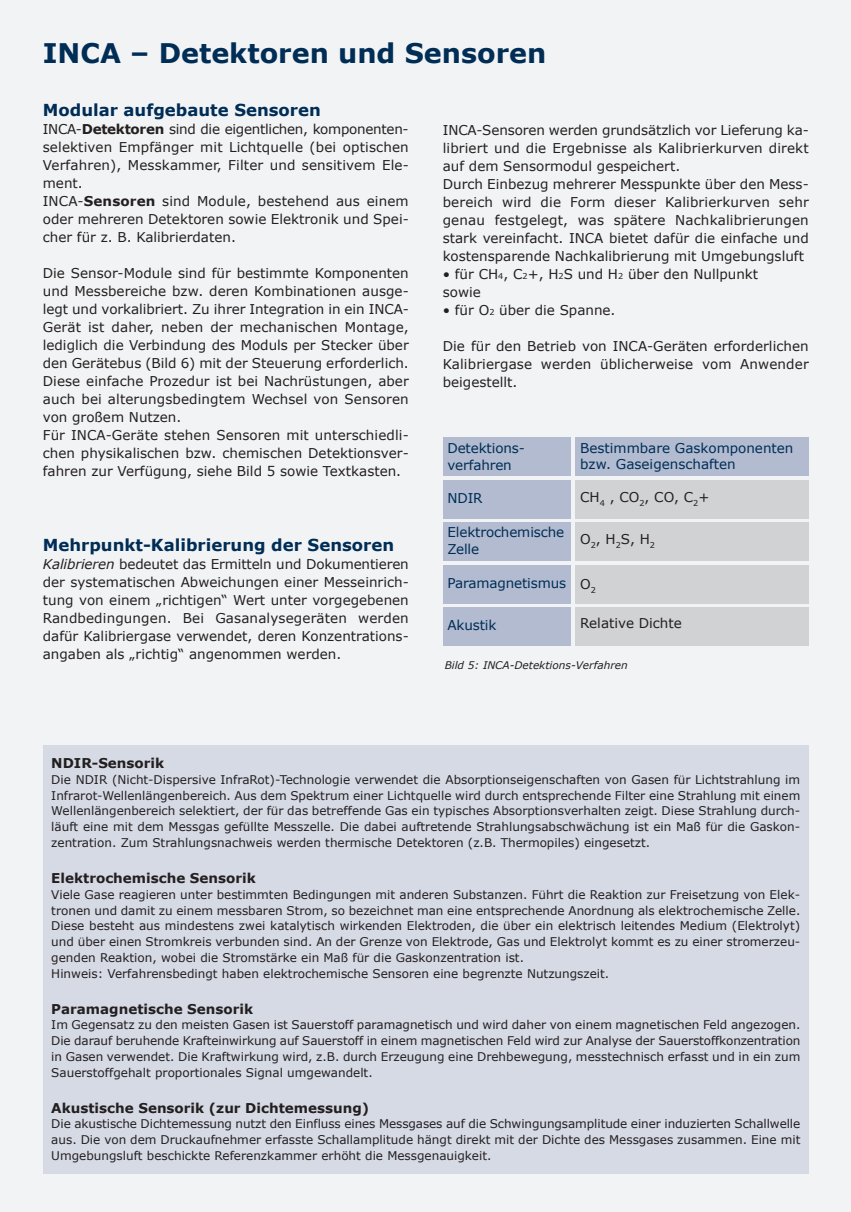
<style>
.page{position:relative;width:851px;height:1212px;background:#fff}
.page>*{position:absolute;margin:0;border:0;box-sizing:border-box;transform-origin:0 0}
.t1{font:700 27px "Verdana";color:#002d56}
.t2{font:700 16.5px "Verdana";color:#002d56}
.t3{font:13.5px/18px "Verdana";color:#231f20}
.t4{font:13.5px/16.5px "Verdana";letter-spacing:-.01em;color:#002d56}
.t5{font:700 13.5px "Verdana";color:#231f20}
.t6{font:12px/15.8px "Verdana";color:#231f20;text-align:justify}
.t7{font:italic 10.5px "Verdana";color:#231f20}
.s1{font-weight:700}
.s2{font-size:8.1px}
.s3{font-style:italic}
.s4{font-family:"Lucida Grande"}
</style>
<div class="page">
<div style="left:0;top:0;width:850px;height:1212px;background:#f2f3f4"></div>
<div style="left:43px;top:745px;width:765px;height:428px;background:#d6dae5"></div>
<div style="left:443px;top:437px;width:127px;height:39px;background:#b2bbcf"></div>
<div style="left:575px;top:437px;width:234px;height:39px;background:#b2bbcf"></div>
<div style="left:443px;top:480px;width:127px;height:38px;background:#b2bbcf"></div>
<div style="left:575px;top:480px;width:234px;height:38px;background:#d1d2d4"></div>
<div style="left:443px;top:522px;width:127px;height:39px;background:#b2bbcf"></div>
<div style="left:575px;top:522px;width:234px;height:39px;background:#d1d2d4"></div>
<div style="left:443px;top:565px;width:127px;height:38px;background:#b2bbcf"></div>
<div style="left:575px;top:565px;width:234px;height:38px;background:#d1d2d4"></div>
<div style="left:443px;top:608px;width:127px;height:38px;background:#b2bbcf"></div>
<div style="left:575px;top:608px;width:234px;height:38px;background:#d1d2d4"></div>
<h1 class="t1" style="left:43px;top:36px;width:505px">INCA – Detektoren und Sensoren</h1>
<h2 class="t2" style="left:43px;top:99px;width:279px">Modular aufgebaute Sensoren</h2>
<p class="t3" style="left:43px;top:120px;width:367px">INCA-<span class="s1">Detektoren</span> sind die eigentlichen, komponenten&shy;selektiven Empfänger mit Lichtquelle (bei optischen Verfahren), Messkammer, Filter und sensitivem Ele&shy;ment.<br>INCA-<span class="s1">Sensoren</span> sind Module, bestehend aus einem oder mehreren Detektoren sowie Elektronik und Spei&shy;cher für z. B. Kalibrierdaten.</p>
<p class="t3" style="left:43px;top:264px;width:367px">Die Sensor-Module sind für bestimmte Komponenten und Messbereiche bzw. deren Kombinationen ausge&shy;legt und vorkalibriert. Zu ihrer Integration in ein INCA-Gerät ist daher, neben der mechanischen Montage, lediglich die Verbindung des Moduls per Stecker über den Gerätebus (Bild 6) mit der Steuerung erforderlich.<br>Diese einfache Prozedur ist bei Nachrüstungen, aber auch bei alterungsbedingtem Wechsel von Sensoren von großem Nutzen.<br>Für INCA-Geräte stehen Sensoren mit unterschiedli&shy;chen physikalischen bzw. chemischen Detektionsver&shy;fahren zur Verfügung, siehe Bild 5 sowie Textkasten.</p>
<p class="t3" style="left:442px;top:120px;width:367px">INCA-Sensoren werden grundsätzlich vor Lieferung ka&shy;libriert und die Ergebnisse als Kalibrierkurven direkt auf dem Sensormodul gespeichert.<br>Durch Einbezug mehrerer Messpunkte über den Mess&shy;bereich wird die Form dieser Kalibrierkurven sehr genau festgelegt, was spätere Nachkalibrierungen stark vereinfacht. INCA bietet dafür die einfache und kostensparende Nachkalibrierung mit Umgebungsluft</p>
<p class="t3" style="left:442px;top:264px;width:317px">• für CH<span class="s2">4</span>, C<span class="s2">2</span>+, H<span class="s2">2</span>S und H<span class="s2">2</span> über den Nullpunkt sowie</p>
<p class="t3" style="left:442px;top:300px;width:174px">• für O<span class="s2">2</span> über die Spanne.</p>
<p class="t3" style="left:442px;top:336px;width:367px;text-align:justify">Die für den Betrieb von INCA-Geräten erforderlichen Kalibriergase werden üblicherweise vom Anwender beigestellt.</p>
<p class="t4" style="left:580px;top:439px;width:215px">Bestimmbare Gaskomponenten bzw. Gaseigenschaften</p>
<p class="t3" style="left:580px;top:488px;width:131px">CH<sub>4</sub> , CO<sub>2</sub>, CO, C<sub>2</sub>+</p>
<p class="t3" style="left:580px;top:530px;width:76px">O<sub>2</sub>, H<sub>2</sub>S, H<sub>2</sub></p>
<p class="t3" style="left:580px;top:575px;width:17px">O<sub>2</sub></p>
<p class="t3" style="left:580px;top:614px;width:103px">Relative Dichte</p>
<p class="t4" style="left:447px;top:439px;width:79px">Detektions&shy;verfahren</p>
<p class="t4" style="left:447px;top:489px;width:37px">NDIR</p>
<p class="t4" style="left:447px;top:523px;width:118px">Elektrochemische<br>Zelle</p>
<p class="t4" style="left:447px;top:574px;width:120px">Paramagnetismus</p>
<p class="t4" style="left:447px;top:616px;width:51px">Akustik</p>
<h2 class="t2" style="left:43px;top:534px;width:353px">Mehrpunkt-Kalibrierung der Sensoren</h2>
<p class="t3" style="left:43px;top:555px;width:367px;text-align:justify"><span class="s3">Kalibrieren</span> bedeutet das Ermitteln und Dokumentieren der systematischen Abweichungen einer Messeinrich&shy;tung von einem „richtigen“ Wert unter vorgegebenen Randbedingungen. Bei Gasanalysegeräten werden dafür Kalibriergase verwendet, deren Konzentrations&shy;angaben als „richtig“ angenommen werden.</p>
<p class="t7" style="left:444px;top:658px;width:184px">Bild 5: INCA-Detektions-Verfahren</p>
<p class="t5" style="left:51px;top:755px;width:114px">NDIR-Sensorik</p>
<p class="t6" style="left:51px;top:771px;width:750px">Die NDIR (Nicht-Dispersive InfraRot)-Technologie verwendet die Absorptionseigenschaften von Gasen fu<span class="s4">̈</span>r Lichtstrahlung im Infrarot-Wellenlängenbereich. Aus dem Spektrum einer Lichtquelle wird durch entsprechende Filter eine Strahlung mit einem Wellenlängenbereich selektiert, der fu<span class="s4">̈</span>r das betreffende Gas ein typisches Absorptionsverhalten zeigt. Diese Strahlung durch&shy;läuft eine mit dem Messgas gefu<span class="s4">̈</span>llte Messzelle. Die dabei auftretende Strahlungsabschwächung ist ein Maß fu<span class="s4">̈</span>r die Gaskon&shy;zentration. Zum Strahlungsnachweis werden thermische Detektoren (z.B. Thermopiles) eingesetzt.</p>
<p class="t5" style="left:51px;top:869px;width:206px">Elektrochemische Sensorik</p>
<p class="t6" style="left:51px;top:886px;width:750px;text-align:left">Viele Gase reagieren unter bestimmten Bedingungen mit anderen Substanzen. Fu<span class="s4">̈</span>hrt die Reaktion zur Freisetzung von Elek&shy;tronen und damit zu einem messbaren Strom, so bezeichnet man eine entsprechende Anordnung als elektrochemische Zelle.<br>Diese besteht aus mindestens zwei katalytisch wirkenden Elektroden, die u<span class="s4">̈</span>ber ein elektrisch leitendes Medium (Elektrolyt) und u<span class="s4">̈</span>ber einen Stromkreis verbunden sind. An der Grenze von Elektrode, Gas und Elektrolyt kommt es zu einer stromerzeu&shy;genden Reaktion, wobei die Stromstärke ein Maß fu<span class="s4">̈</span>r die Gaskonzentration ist.<br>Hinweis: Verfahrensbedingt haben elektrochemische Sensoren eine begrenzte Nutzungszeit.</p>
<p class="t5" style="left:51px;top:1000px;width:203px">Paramagnetische Sensorik</p>
<p class="t6" style="left:51px;top:1016px;width:750px">Im Gegensatz zu den meisten Gasen ist Sauerstoff paramagnetisch und wird daher von einem magnetischen Feld angezogen.<br>Die darauf beruhende Krafteinwirkung auf Sauerstoff in einem magnetischen Feld wird zur Analyse der Sauerstoffkonzentration in Gasen verwendet. Die Kraftwirkung wird, z.B. durch Erzeugung eine Drehbewegung, messtechnisch erfasst und in ein zum Sauerstoffgehalt proportionales Signal umgewandelt.</p>
<p class="t5" style="left:51px;top:1099px;width:319px">Akustische Sensorik (zur Dichtemessung)</p>
<p class="t6" style="left:51px;top:1115px;width:750px">Die akustische Dichtemessung nutzt den Einfluss eines Messgases auf die Schwingungsamplitude einer induzierten Schallwelle aus. Die von dem Druckaufnehmer erfasste Schallamplitude hängt direkt mit der Dichte des Messgases zusammen. Eine mit Umgebungsluft beschickte Referenzkammer erhöht die Messgenauigkeit.</p>
</div>
